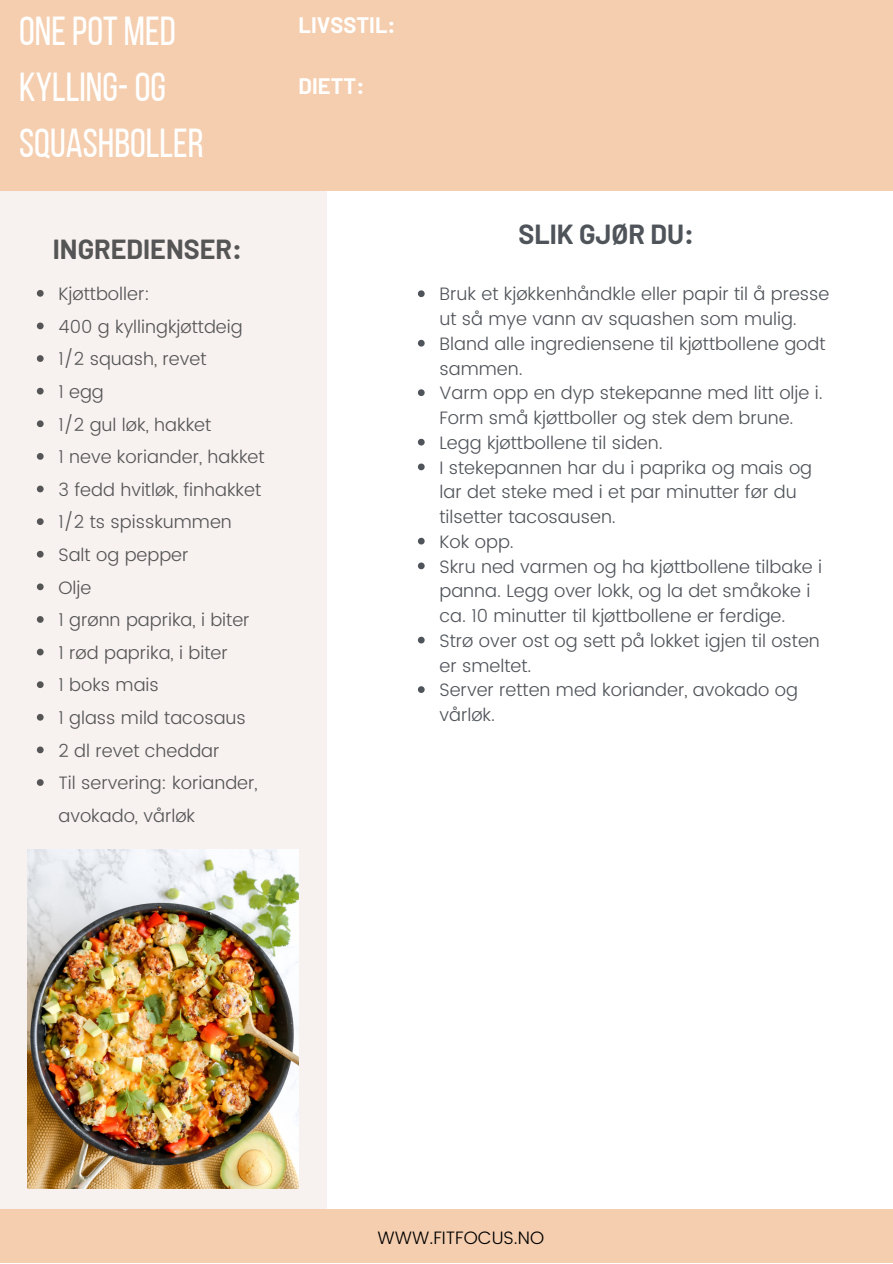
<style>
.page{position:relative;width:893px;height:1264px;background:#fff}
.page>*{position:absolute;margin:0;border:0;box-sizing:border-box;transform-origin:0 0}
.t1{font:40.5px/56.1px "Bebas Neue";color:#fff}
.t2{font:700 27px "Barlow";color:#555}
.t3{font:700 27px "Barlow";color:#4f545a}
.t4{font:700 21.9px "Barlow";color:#fff}
.t5{font:300 18px/24.8px "Poppins";color:#4f545a}
.t6{font:300 18px/32.5px "Poppins";color:#555}
.t7{font:300 18px "Poppins";color:#000}
</style>
<div class="page">
<div style="left:0;top:190px;width:326px;height:1072px;background:#f7f1f0"></div>
<div style="left:0;top:0;width:892px;height:190px;background:#f5ceaf"></div>
<svg style="left:37px;top:290px;width:7px;height:7px"></svg>
<svg style="left:37px;top:322px;width:7px;height:7px"></svg>
<svg style="left:37px;top:355px;width:7px;height:7px"></svg>
<svg style="left:37px;top:388px;width:7px;height:6px"></svg>
<svg style="left:37px;top:420px;width:7px;height:7px"></svg>
<svg style="left:37px;top:453px;width:7px;height:7px"></svg>
<svg style="left:37px;top:485px;width:7px;height:7px"></svg>
<svg style="left:37px;top:518px;width:7px;height:7px"></svg>
<svg style="left:37px;top:551px;width:7px;height:6px"></svg>
<svg style="left:37px;top:583px;width:7px;height:7px"></svg>
<svg style="left:37px;top:616px;width:7px;height:7px"></svg>
<svg style="left:37px;top:648px;width:7px;height:7px"></svg>
<svg style="left:37px;top:681px;width:7px;height:7px"></svg>
<svg style="left:37px;top:714px;width:7px;height:6px"></svg>
<svg style="left:37px;top:746px;width:7px;height:7px"></svg>
<svg style="left:37px;top:779px;width:7px;height:7px"></svg>
<img style="left:28px;top:849px;width:271px;height:339px">
<div style="left:0;top:1208px;width:892px;height:54px;background:#f5ceaf"></div>
<svg style="left:418px;top:290px;width:6px;height:7px"></svg>
<svg style="left:418px;top:340px;width:6px;height:6px"></svg>
<svg style="left:418px;top:389px;width:6px;height:7px"></svg>
<svg style="left:418px;top:439px;width:6px;height:6px"></svg>
<svg style="left:418px;top:463px;width:6px;height:7px"></svg>
<svg style="left:418px;top:538px;width:6px;height:6px"></svg>
<svg style="left:418px;top:562px;width:6px;height:7px"></svg>
<svg style="left:418px;top:636px;width:6px;height:7px"></svg>
<svg style="left:418px;top:686px;width:6px;height:7px"></svg>
<h1 class="t1" style="left:19px;top:7px;width:186px">ONEPOT MED<br>KYLLING-OG<br>SQUASHBOLLER</h1>
<p class="t4" style="left:298px;top:12px;width:98px">LIVSSTIL:</p>
<p class="t4" style="left:298px;top:72px;width:67px">DIETT:</p>
<h2 class="t2" style="left:53px;top:232px;width:190px">INGREDIENSER:</h2>
<p class="t6" style="left:58px;top:277px;width:208px">Kjøttboller:<br>400 g kyllingkjøttdeig<br>1/2 squash, revet<br>1 egg<br>1/2 gul løk, hakket<br>1 neve koriander, hakket<br>3 fedd hvitløk, finhakket<br>1/2 ts spisskummen<br>Salt og pepper<br>Olje<br>1 grønn paprika, i biter<br>1 rød paprika, i biter<br>1 boks mais<br>1 glass mild tacosaus<br>2 dl revet cheddar<br>Til servering: koriander, avokado, vårløk</p>
<h2 class="t3" style="left:518px;top:216px;width:177px">SLIK GJØR DU:</h2>
<p class="t5" style="left:439px;top:282px;width:391px">Bruk et kjøkkenhåndkle eller papir til å presse ut så mye vann av squashen som mulig.<br>Bland alle ingrediensene til kjøttbollene godt sammen.<br>Varm opp en dyp stekepanne med litt olje i.<br>Form små kjøttboller og stek dem brune.<br>Legg kjøttbollene til siden.<br>I stekepannen har du i paprika og mais og lar det steke med i et par minutter før du tilsetter tacosausen.<br>Kok opp.<br>Skru ned varmen og ha kjøttbollene tilbake i panna. Legg over lokk, og la det småkoke i ca. 10 minutter til kjøttbollene er ferdige.<br>Strø over ost og sett på lokket igjen til osten er smeltet.<br>Server retten med koriander, avokado og vårløk.</p>
<p class="t7" style="left:377px;top:1226px;width:168px">WWW.FITFOCUS.NO</p>
</div>
